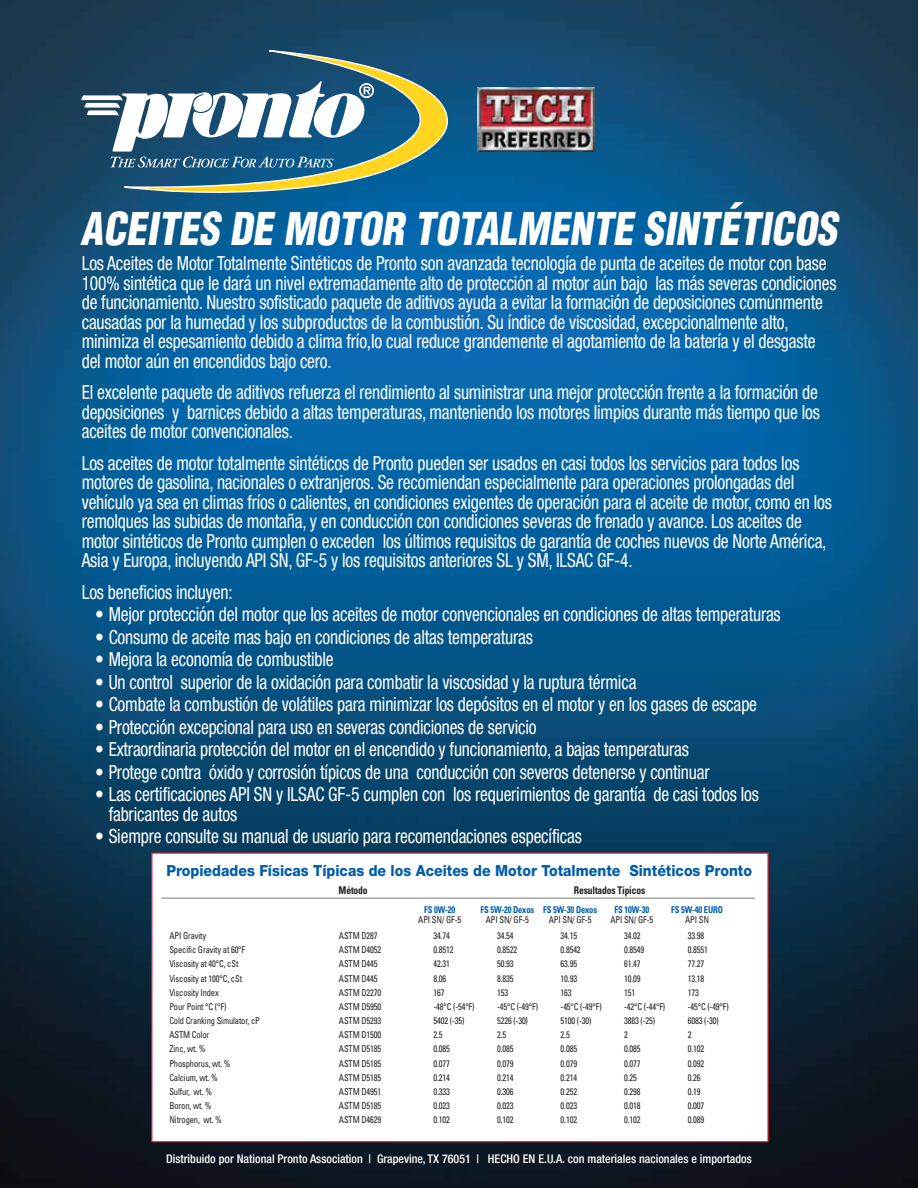
<style>
.page{position:relative;width:918px;height:1188px;background:#fff}
.page>*{position:absolute;margin:0;border:0;box-sizing:border-box;transform-origin:0 0}
.t1{font:italic 900 condensed 44.1px "Helvetica";color:#fff;scale:.93 1}
.t2{font:condensed 19.5px/19.5px "Helvetica Neue";letter-spacing:-.01em;color:#fff;scale:.9 1}
.t3{font:800 15.3px "Helvetica Neue";color:#005daa;scale:.92 1}
.t4{font:500 condensed 12px "Helvetica Neue";color:#fff}
.t5{font:700 condensed 10.65px "Univers";letter-spacing:-.015em;color:#231f20;scale:.9 1}
.t6{font:condensed 9.45px/14.1px "Univers";letter-spacing:-.015em;color:#231f20;scale:.9 1}
.t7{font:700 condensed 9.45px "Univers";letter-spacing:-.015em;color:#005daa;scale:.9 1}
</style>
<div class="page">
<img style="left:0;top:0;width:918px;height:1188px">
<svg style="left:123px;top:49px;width:326px;height:146px;background:#457072"></svg>
<svg style="left:81px;top:80px;width:293px;height:88px"></svg>
<img style="left:477px;top:87px;width:118px;height:65px">
<div style="left:151px;top:853px;width:618px;height:289px;background:#fff;border:1px solid #ed1c2e"></div>
<hr style="left:161px;top:898px;width:594px;height:1px;background:#7b7979">
<h1 class="t1" style="left:80px;top:201px;width:824px">ACEITES DE MOTOR TOTALMENTE SINTÉTICOS</h1>
<p class="t2" style="left:82px;top:254px;width:840px">Los Aceites de Motor Totalmente Sintéticos de Pronto son avanzada tecnología de punta de aceites de motor con base 100% sintética que le dará un nivel extremadamente alto de protección al motor aún bajo las más severas condiciones de funcionamiento. Nuestro sofisticado paquete de aditivos ayuda a evitar la formación de deposiciones comúnmente causadas por la humedad y los subproductos de la combustión. Su índice de viscosidad, excepcionalmente alto, minimiza el espesamiento debido a clima frío,lo cual reduce grandemente el agotamiento de la batería y el desgaste del motor aún en encendidos bajo cero.</p>
<p class="t2" style="left:82px;top:383px;width:822px;text-align:justify">El excelente paquete de aditivos refuerza el rendimiento al suministrar una mejor protección frente a la formación de deposiciones y barnices debido a altas temperaturas, manteniendo los motores limpios durante más tiempo que los aceites de motor convencionales.</p>
<p class="t2" style="left:82px;top:453px;width:835px">Los aceites de motor totalmente sintéticos de Pronto pueden ser usados en casi todos los servicios para todos los motores de gasolina, nacionales o extranjeros. Se recomiendan especialmente para operaciones prolongadas del vehículo ya sea en climas fríos o calientes, en condiciones exigentes de operación para el aceite de motor, como en los remolques las subidas de montaña, y en conducción con condiciones severas de frenado y avance. Los aceites de motor sintéticos de Pronto cumplen o exceden los últimos requisitos de garantía de coches nuevos de Norte América, Asia y Europa, incluyendo API SN, GF-5 y los requisitos anteriores SL y SM, ILSAC GF-4.</p>
<p class="t2" style="left:82px;top:582px;width:169px">Los beneficios incluyen:</p>
<p class="t2" style="left:95px;top:605px;width:763px">• Mejor protección del motor que los aceites de motor convencionales en condiciones de altas temperaturas</p>
<p class="t2" style="left:95px;top:627px;width:488px">• Consumo de aceite mas bajo en condiciones de altas temperaturas</p>
<p class="t2" style="left:95px;top:650px;width:267px">• Mejora la economía de combustible</p>
<p class="t2" style="left:95px;top:672px;width:603px">• Un control superior de la oxidación para combatir la viscosidad y la ruptura térmica</p>
<p class="t2" style="left:95px;top:695px;width:737px">• Combate la combustión de volátiles para minimizar los depósitos en el motor y en los gases de escape</p>
<p class="t2" style="left:95px;top:717px;width:492px">• Protección excepcional para uso en severas condiciones de servicio</p>
<p class="t2" style="left:95px;top:740px;width:661px">• Extraordinaria protección del motor en el encendido y funcionamiento, a bajas temperaturas</p>
<p class="t2" style="left:95px;top:762px;width:684px">• Protege contra óxido y corrosión típicos de una conducción con severos detenerse y continuar</p>
<p class="t2" style="left:109px;top:785px;width:724px;text-indent:-13px">• Las certificaciones API SN y ILSAC GF-5 cumplen con los requerimientos de garantía de casi todos los fabricantes de autos</p>
<p class="t2" style="left:95px;top:827px;width:542px">• Siempre consulte su manual de usuario para recomendaciones específicas</p>
<p class="t5" style="left:339px;top:884px;width:34px">Método</p>
<p class="t5" style="left:574px;top:884px;width:81px">Resultados Típicos</p>
<p class="t3" style="left:167px;top:862px;width:638px">Propiedades Físicas Típicas de los Aceites de Motor Totalmente Sintéticos Pronto</p>
<p class="t7" style="left:424px;top:904px;width:36px">FS 0W-20</p>
<p class="t7" style="left:480px;top:904px;width:131px">FS 5W-20 Dexos FS 5W-30 Dexos</p>
<p class="t7" style="left:615px;top:904px;width:40px">FS 10W-30</p>
<p class="t7" style="left:671px;top:904px;width:59px">FS 5W-40 EURO</p>
<p class="t6" style="left:418px;top:913px;width:49px">API SN/ GF-5</p>
<p class="t6" style="left:486px;top:913px;width:49px">API SN/ GF-5</p>
<p class="t6" style="left:549px;top:913px;width:49px">API SN/ GF-5</p>
<p class="t6" style="left:610px;top:913px;width:49px">API SN/ GF-5</p>
<p class="t6" style="left:685px;top:913px;width:28px">API SN</p>
<p class="t6" style="left:169px;top:928px;width:102px">API Gravity<br>Specific Gravity at 60°F<br>Viscosity at 40°C, cSt<br>Viscosity at 100°C, cSt<br>Viscosity Index<br>Pour Point °C (°F)<br>Cold Cranking Simulator, cP<br>ASTM Color<br>Zinc, wt. %<br>Phosphorus, wt. %<br>Calcium, wt. %<br>Sulfur, wt. %<br>Boron, wt. %<br>Nitrogen, wt. %</p>
<p class="t6" style="left:339px;top:928px;width:48px">ASTM D287<br>ASTM D4052<br>ASTM D445<br>ASTM D445<br>ASTM D2270<br>ASTM D5950<br>ASTM D5293<br>ASTM D1500<br>ASTM D5185<br>ASTM D5185<br>ASTM D5185<br>ASTM D4951<br>ASTM D5185<br>ASTM D4629</p>
<p class="t6" style="left:434px;top:928px;width:47px">34.74<br>0.8512<br>42.31<br>8.06<br>167<br>-48°C (-54°F)<br>5402 (-35)<br>2.5<br>0.085<br>0.077<br>0.214<br>0.333<br>0.023<br>0.102</p>
<p class="t6" style="left:497px;top:928px;width:47px">34.54<br>0.8522<br>50.93<br>8.835<br>153<br>-45°C (-49°F)<br>5226 (-30)<br>2.5<br>0.085<br>0.079<br>0.214<br>0.306<br>0.023<br>0.102</p>
<p class="t6" style="left:561px;top:928px;width:47px">34.15<br>0.8542<br>63.95<br>10.93<br>163<br>-45°C (-49°F)<br>5100 (-30)<br>2.5<br>0.085<br>0.079<br>0.214<br>0.252<br>0.023<br>0.102</p>
<p class="t6" style="left:624px;top:928px;width:47px">34.02<br>0.8549<br>61.47<br>10.09<br>151<br>-42°C (-44°F)<br>3883 (-25)<br>2<br>0.085<br>0.077<br>0.25<br>0.298<br>0.018<br>0.102</p>
<p class="t6" style="left:688px;top:928px;width:47px">33.98<br>0.8551<br>77.27<br>13.18<br>173<br>-45°C (-49°F)<br>6083 (-30)<br>2<br>0.102<br>0.092<br>0.26<br>0.19<br>0.007<br>0.089</p>
<p class="t4" style="left:166px;top:1152px;width:587px">Distribuido por National Pronto Association | Grapevine, TX 76051 | HECHO EN E.U.A. con materiales nacionales e importados</p>
</div>
